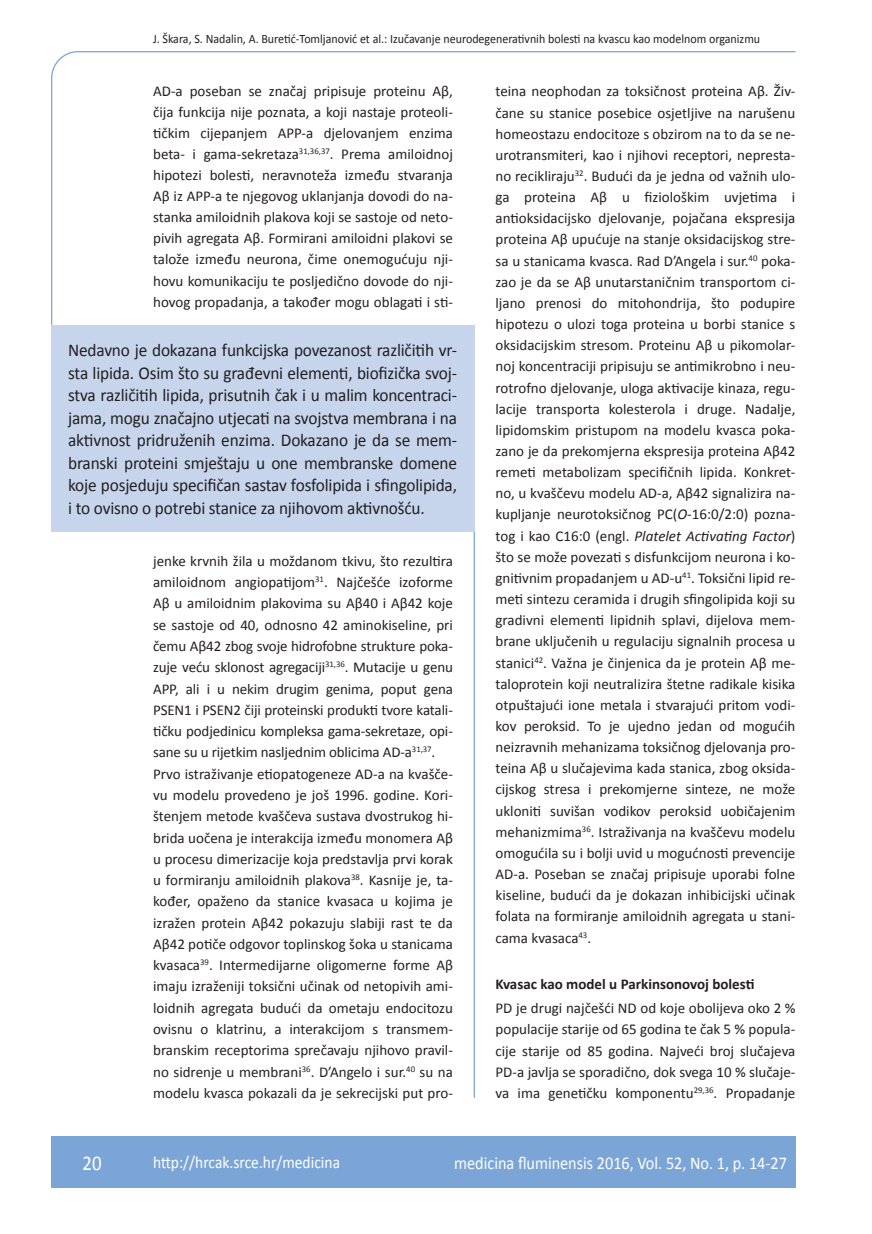
<style>
.page{position:relative;width:872px;height:1234px;background:#fff}
.page>*{position:absolute;margin:0;border:0;box-sizing:border-box;transform-origin:0 0}
.t1{font:21px "Calibri";color:#fff;scale:.9 1}
.t2{font:18px/22.5px "Calibri";letter-spacing:-.01em;color:#231f20;text-align:justify;scale:.96 1}
.t3{font:18px "Calibri";color:#fff;scale:.9 1}
.t4{font:17.25px "Calibri";color:#fff;scale:.9 1}
.t5{font:15px/21.1px "Calibri";color:#231f20;text-align:justify}
.t6{font:700 15px "Calibri";color:#231f20}
.t7{font:12.75px "Calibri";color:#231f20;scale:.94 1}
.s1{font-style:italic}
</style>
<div class="page">
<svg style="left:51px;top:51px;width:745px;height:275px"></svg>
<hr style="left:473px;top:531px;width:2px;height:566px;background:#7ca5d7">
<div style="left:51px;top:1135px;width:744px;height:51px;background:#7ca5d7"></div>
<div style="left:51px;top:325px;width:423px;height:207px;background:#c6d5ec"></div>
<p class="t7" style="left:153px;top:30px;width:647px">J. Škara, S. Nadalin, A. Buretić-Tomljanović et al.: Izučavanje neurodegenerativnih bolesti na kvascu kao modelnom organizmu</p>
<p class="t5" style="left:153px;top:80px;width:301px">AD-a poseban se značaj pripisuje proteinu Aβ, čija funkcija nije poznata, a koji nastaje proteoli&shy;tičkim cijepanjem APP-a djelovanjem enzima beta- i gama-sekretaza<sup>31,36,37</sup>. Prema amiloidnoj hipotezi bolesti, neravnoteža između stvaranja Aβ iz APP-a te njegovog uklanjanja dovodi do na&shy;stanka amiloidnih plakova koji se sastoje od neto&shy;pivih agregata Aβ. Formirani amiloidni plakovi se talože između neurona, čime onemogućuju nji&shy;hovu komunikaciju te posljedično dovode do nji&shy;hovog propadanja, a također mogu oblagati i sti-</p>
<p class="t2" style="left:68px;top:338px;width:407px">Nedavno je dokazana funkcijska povezanost različitih vr&shy;sta lipida. Osim što su građevni elementi, biofizička svoj&shy;stva različitih lipida, prisutnih čak i u malim koncentraci&shy;jama, mogu značajno utjecati na svojstva membrana i na aktivnost pridruženih enzima. Dokazano je da se mem&shy;branski proteini smještaju u one membranske domene koje posjeduju specifičan sastav fosfolipida i sfingolipida, i to ovisno o potrebi stanice za njihovom aktivnošću.</p>
<p class="t5" style="left:153px;top:549px;width:301px;text-align:left">jenke krvnih žila u moždanom tkivu, što rezultira amiloidnom angiopatijom<sup>31</sup>. Najčešće izoforme Aβ u amiloidnim plakovima su Aβ40 i Aβ42 koje se sastoje od 40, odnosno 42 aminokiseline, pri čemu Aβ42 zbog svoje hidrofobne strukture poka&shy;zuje veću sklonost agregaciji<sup>31,36</sup>. Mutacije u genu APP, ali i u nekim drugim genima, poput gena PSEN1 i PSEN2 čiji proteinski produkti tvore katali&shy;tičku podjedinicu kompleksa gama-sekretaze, opi&shy;sane su u rijetkim nasljednim oblicima AD-a<sup>31,37</sup>.<br>Prvo istraživanje etiopatogeneze AD-a na kvašče&shy;vu modelu provedeno je još 1996. godine. Kori&shy;štenjem metode kvaščeva sustava dvostrukog hi&shy;brida uočena je interakcija između monomera Aβ u procesu dimerizacije koja predstavlja prvi korak u formiranju amiloidnih plakova<sup>38</sup>. Kasnije je, ta&shy;kođer, opaženo da stanice kvasaca u kojima je izražen protein Aβ42 pokazuju slabiji rast te da Aβ42 potiče odgovor toplinskog šoka u stanicama kvasaca<sup>39</sup>. Intermedijarne oligomerne forme Aβ imaju izraženiji toksični učinak od netopivih ami&shy;loidnih agregata budući da ometaju endocitozu ovisnu o klatrinu, a interakcijom s transmem&shy;branskim receptorima sprečavaju njihovo pravil&shy;no sidrenje u membrani<sup>36</sup>. D’Angelo i sur.<sup>40</sup> su na modelu kvasca pokazali da je sekrecijski put pro-</p>
<p class="t5" style="left:495px;top:80px;width:301px">teina neophodan za toksičnost proteina Aβ. Živ&shy;čane su stanice posebice osjetljive na narušenu homeostazu endocitoze s obzirom na to da se ne&shy;urotransmiteri, kao i njihovi receptori, nepresta&shy;no recikliraju<sup>32</sup>. Budući da je jedna od važnih ulo&shy;ga proteina Aβ u fiziološkim uvjetima i antioksidacijsko djelovanje, pojačana ekspresija proteina Aβ upućuje na stanje oksidacijskog stre&shy;sa u stanicama kvasca. Rad D’Angela i sur.<sup>40</sup> poka&shy;zao je da se Aβ unutarstaničnim transportom ci&shy;ljano prenosi do mitohondrija, što podupire hipotezu o ulozi toga proteina u borbi stanice s oksidacijskim stresom. Proteinu Aβ u pikomolar&shy;noj koncentraciji pripisuju se antimikrobno i neu&shy;rotrofno djelovanje, uloga aktivacije kinaza, regu&shy;lacije transporta kolesterola i druge. Nadalje, lipidomskim pristupom na modelu kvasca poka&shy;zano je da prekomjerna ekspresija proteina Aβ42 remeti metabolizam specifičnih lipida. Konkret&shy;no, u kvaščevu modelu AD-a, Aβ42 signalizira na&shy;kupljanje neurotoksičnog PC(<span class="s1">O</span>-16:0/2:0) pozna&shy;tog i kao C16:0 (engl. <span class="s1">Platelet Activating Factor</span>) što se može povezati s disfunkcijom neurona i ko&shy;gnitivnim propadanjem u AD-u<sup>41</sup>. Toksični lipid re&shy;meti sintezu ceramida i drugih sfingolipida koji su gradivni elementi lipidnih splavi, dijelova mem&shy;brane uključenih u regulaciju signalnih procesa u stanici<sup>42</sup>. Važna je činjenica da je protein Aβ me&shy;taloprotein koji neutralizira štetne radikale kisika otpuštajući ione metala i stvarajući pritom vodi&shy;kov peroksid. To je ujedno jedan od mogućih neizravnih mehanizama toksičnog djelovanja pro&shy;teina Aβ u slučajevima kada stanica, zbog oksida&shy;cijskog stresa i prekomjerne sinteze, ne može ukloniti suvišan vodikov peroksid uobičajenim mehanizmima<sup>36</sup>. Istraživanja na kvaščevu modelu omogućila su i bolji uvid u mogućnosti prevencije AD-a. Poseban se značaj pripisuje uporabi folne kiseline, budući da je dokazan inhibicijski učinak folata na formiranje amiloidnih agregata u stani&shy;cama kvasaca<sup>43</sup>.</p>
<p class="t6" style="left:495px;top:974px;width:260px">Kvasac kao model u Parkinsonovoj bolesti</p>
<p class="t5" style="left:495px;top:996px;width:301px">PD je drugi najčešći ND od koje obolijeva oko 2 % populacije starije od 65 godina te čak 5 % popula&shy;cije starije od 85 godina. Najveći broj slučajeva PD-a javlja se sporadično, dok svega 10 % slučaje&shy;va ima genetičku komponentu<sup>29,36</sup>. Propadanje</p>
<h1 class="t1" style="left:82px;top:1149px;width:23px">20</h1>
<p class="t4" style="left:153px;top:1150px;width:209px">http://hrcak.srce.hr/medicina</p>
<p class="t3" style="left:454px;top:1151px;width:371px">medicina fluminensis 2016, Vol. 52, No. 1, p. 14-27</p>
</div>
